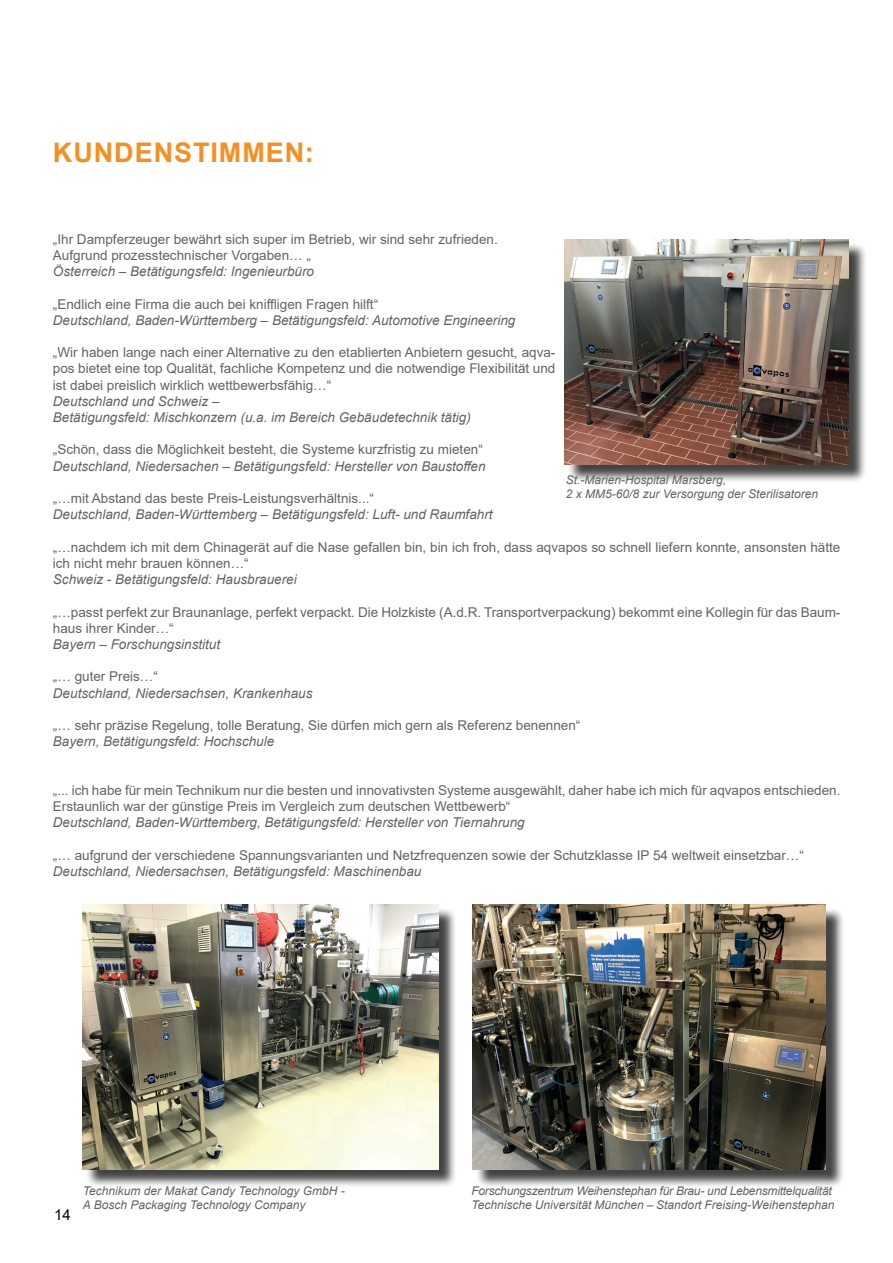
<style>
.page{position:relative;width:893px;height:1263px;background:#fff}
.page>*{position:absolute;margin:0;border:0;box-sizing:border-box;transform-origin:0 0}
.t1{font:700 27px "Arial";letter-spacing:.035em;color:#f68f20}
.t2{font:15px "Arial";color:#040503}
.t3{font:13.5px/16.2px "Arial";color:#636366}
.t4{font:italic 13.5px/16.2px "Arial";color:#636366}
.t5{font:italic 12px/14.4px "Arial";color:#636366}
.t6{font:italic 12px/14.4px "Arial";letter-spacing:-.02em;color:#636366}
</style>
<div class="page">
<div style="left:567px;top:242px;width:300px;height:241px;background:#040503;opacity:.75"></div>
<img style="left:564px;top:240px;width:285px;height:224px">
<div style="left:475px;top:907px;width:370px;height:281px;background:#040503;opacity:.75"></div>
<img style="left:473px;top:904px;width:353px;height:265px">
<div style="left:85px;top:907px;width:372px;height:281px;background:#040503;opacity:.75"></div>
<img style="left:83px;top:904px;width:355px;height:265px">
<h1 class="t1" style="left:53px;top:133px;width:262px">KUNDENSTIMMEN:</h1>
<p class="t3" style="left:53px;top:231px;width:446px">„Ihr Dampferzeuger bewährt sich super im Betrieb, wir sind sehr zufrieden.<br>Aufgrund prozesstechnischer Vorgaben… „</p>
<p class="t4" style="left:53px;top:264px;width:263px">Österreich – Betätigungsfeld: Ingenieurbüro</p>
<p class="t3" style="left:53px;top:296px;width:327px">„Endlich eine Firma die auch bei kniffligen Fragen hilft“</p>
<p class="t4" style="left:53px;top:312px;width:464px">Deutschland, Baden-Württemberg – Betätigungsfeld: Automotive Engineering</p>
<p class="t3" style="left:53px;top:344px;width:504px;text-align:justify">„Wir haben lange nach einer Alternative zu den etablierten Anbietern gesucht, aqva&shy;pos bietet eine top Qualität, fachliche Kompetenz und die notwendige Flexibilität und ist dabei preislich wirklich wettbewerbsfähig…“</p>
<p class="t4" style="left:53px;top:393px;width:419px">Deutschland und Schweiz –<br>Betätigungsfeld: Mischkonzern (u.a. im Bereich Gebäudetechnik tätig)</p>
<p class="t3" style="left:53px;top:442px;width:431px">„Schön, dass die Möglichkeit besteht, die Systeme kurzfristig zu mieten“</p>
<p class="t4" style="left:53px;top:458px;width:434px">Deutschland, Niedersachen – Betätigungsfeld: Hersteller von Baustoffen</p>
<p class="t3" style="left:53px;top:490px;width:323px">„…mit Abstand das beste Preis-Leistungsverhältnis...“</p>
<p class="t4" style="left:53px;top:507px;width:441px">Deutschland, Baden-Württemberg – Betätigungsfeld: Luft- und Raumfahrt</p>
<p class="t3" style="left:53px;top:539px;width:789px">„…nachdem ich mit dem Chinagerät auf die Nase gefallen bin, bin ich froh, dass aqvapos so schnell liefern konnte, ansonsten hätte ich nicht mehr brauen können…“</p>
<p class="t4" style="left:53px;top:571px;width:245px">Schweiz - Betätigungsfeld: Hausbrauerei</p>
<p class="t3" style="left:53px;top:604px;width:789px">„…passt perfekt zur Braunanlage, perfekt verpackt. Die Holzkiste (A.d.R. Transportverpackung) bekommt eine Kollegin für das Baum&shy;haus ihrer Kinder…“</p>
<p class="t4" style="left:53px;top:636px;width:169px">Bayern – Forschungsinstitut</p>
<p class="t3" style="left:53px;top:668px;width:107px">„… guter Preis…“</p>
<p class="t4" style="left:53px;top:685px;width:261px">Deutschland, Niedersachsen, Krankenhaus</p>
<p class="t3" style="left:53px;top:717px;width:529px">„… sehr präzise Regelung, tolle Beratung, Sie dürfen mich gern als Referenz benennen“</p>
<p class="t4" style="left:53px;top:733px;width:223px">Bayern, Betätigungsfeld: Hochschule</p>
<p class="t3" style="left:53px;top:782px;width:789px">„... ich habe für mein Technikum nur die besten und innovativsten Systeme ausgewählt, daher habe ich mich für aqvapos entschieden.<br>Erstaunlich war der günstige Preis im Vergleich zum deutschen Wettbewerb“</p>
<p class="t4" style="left:53px;top:814px;width:473px">Deutschland, Baden-Württemberg, Betätigungsfeld: Hersteller von Tiernahrung</p>
<p class="t3" style="left:53px;top:847px;width:752px">„… aufgrund der verschiedene Spannungsvarianten und Netzfrequenzen sowie der Schutzklasse IP 54 weltweit einsetzbar…“</p>
<p class="t4" style="left:53px;top:863px;width:370px">Deutschland, Niedersachsen, Betätigungsfeld: Maschinenbau</p>
<p class="t5" style="left:566px;top:473px;width:254px">St.-Marien-Hospital Marsberg,<br>2 x MM5-60/8 zur Versorgung der Sterilisatoren</p>
<p class="t2" style="left:54px;top:1204px;width:18px">14</p>
<p class="t5" style="left:83px;top:1184px;width:263px">Technikum der Makat Candy Technology GmbH -<br>A Bosch Packaging Technology Company</p>
<p class="t6" style="left:471px;top:1184px;width:364px">Forschungszentrum Weihenstephan für Brau- und Lebensmittelqualität<br>Technische Universität München – Standort Freising-Weihenstephan</p>
</div>
